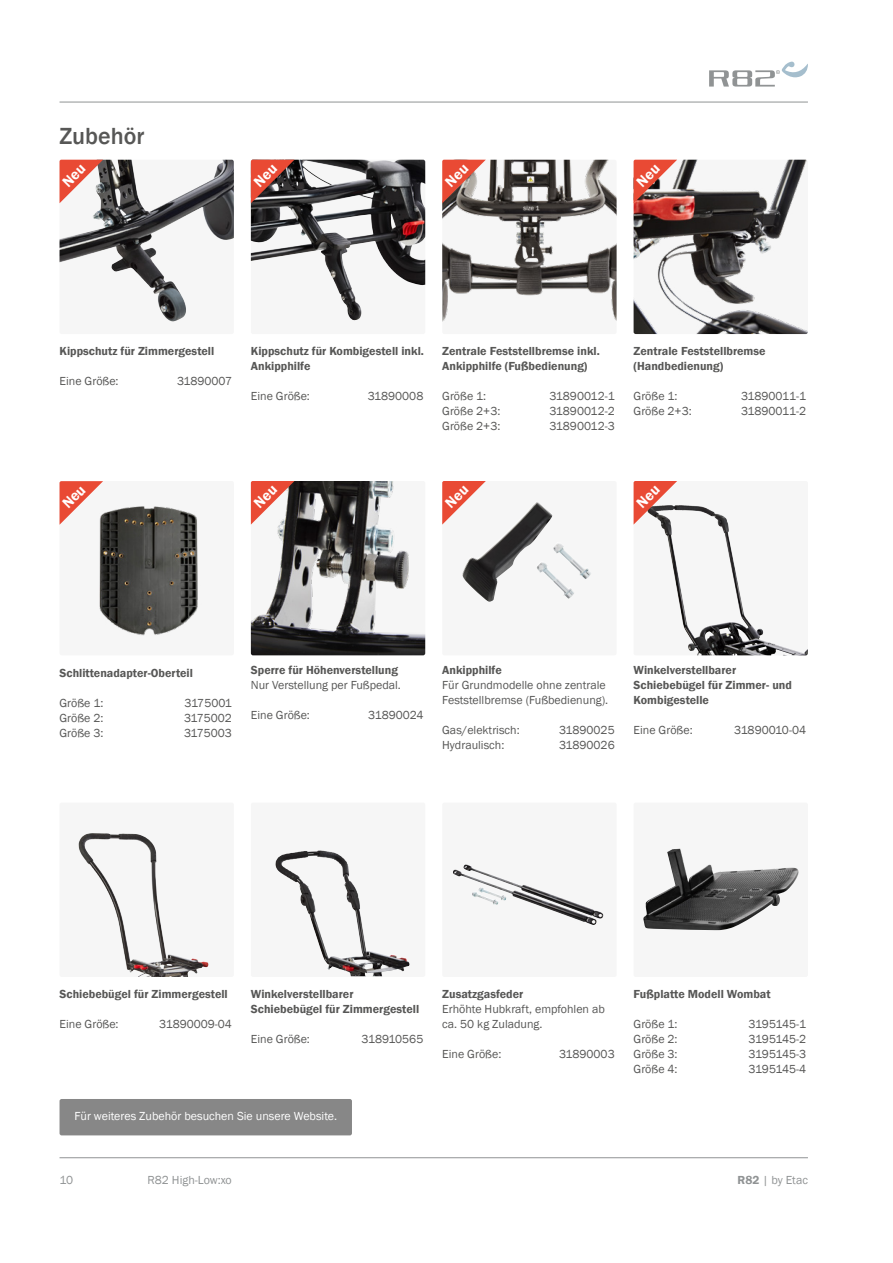
<style>
.page{position:relative;width:893px;height:1263px;background:#fff}
.page>*{position:absolute;margin:0;border:0;box-sizing:border-box;transform-origin:0 0}
.t1{font:500 24px "Franklin Gothic";color:#575756}
.t2{font:12px/15px "Franklin Gothic";color:#575756}
.t3{font:600 12px/15px "Franklin Gothic";color:#575756}
.t4{font:12px "Franklin Gothic";letter-spacing:-.02em;color:#575756}
.t5{font:12px "Franklin Gothic";color:#fff}
.t6{font:12px "Franklin Gothic";color:#909394}
.s1{font-weight:600}
</style>
<div class="page">
<hr style="left:60px;top:102px;width:748px;height:1px;background:#909394">
<hr style="left:60px;top:1157px;width:748px;height:1px;background:#909394">
<svg style="left:709px;top:62px;width:99px;height:25px"></svg>
<div style="left:634px;top:802px;width:174px;height:175px;background:#f6f6f6;border-radius:2px"></div>
<img style="left:643px;top:848px;width:156px;height:82px">
<div style="left:442px;top:802px;width:175px;height:175px;background:#f6f6f6;border-radius:2px"></div>
<img style="left:453px;top:864px;width:150px;height:61px">
<div style="left:251px;top:802px;width:174px;height:175px;background:#f6f6f6;border-radius:2px"></div>
<img style="left:275px;top:850px;width:123px;height:126px">
<div style="left:60px;top:802px;width:174px;height:175px;background:#f6f6f6;border-radius:2px"></div>
<img style="left:78px;top:833px;width:131px;height:144px">
<img style="left:634px;top:160px;width:174px;height:174px">
<div style="left:251px;top:160px;width:174px;height:174px;background:#f6f6f6;border-radius:2px"></div>
<img style="left:251px;top:160px;width:174px;height:160px">
<svg style="left:60px;top:160px;width:174px;height:174px;fill:#f6f6f6"></svg>
<img style="left:60px;top:160px;width:163px;height:128px">
<img style="left:442px;top:160px;width:175px;height:162px">
<div style="left:442px;top:481px;width:175px;height:174px;background:#f6f6f6;border-radius:2px"></div>
<img style="left:462px;top:502px;width:129px;height:100px">
<img style="left:251px;top:481px;width:174px;height:174px">
<div style="left:634px;top:481px;width:174px;height:174px;background:#f6f6f6;border-radius:2px"></div>
<img style="left:661px;top:505px;width:147px;height:150px">
<div style="left:60px;top:481px;width:174px;height:174px;background:#f6f6f6;border-radius:2px"></div>
<img style="left:99px;top:506px;width:99px;height:130px">
<div style="left:60px;top:1099px;width:292px;height:36px;background:#878787;border-radius:2px"></div>
<svg style="left:634px;top:160px;width:43px;height:43px"></svg>
<svg style="left:251px;top:160px;width:43px;height:43px;background:#98483d"></svg>
<svg style="left:60px;top:160px;width:43px;height:43px"></svg>
<svg style="left:442px;top:160px;width:44px;height:43px"></svg>
<svg style="left:442px;top:481px;width:44px;height:44px"></svg>
<svg style="left:251px;top:481px;width:43px;height:44px"></svg>
<svg style="left:634px;top:481px;width:43px;height:44px"></svg>
<svg style="left:60px;top:481px;width:43px;height:44px"></svg>
<h1 class="t1" style="left:60px;top:122px;width:86px">Zubehör</h1>
<p class="t3" style="left:60px;top:344px;width:156px">Kippschutz für Zimmergestell</p>
<p class="t2" style="left:60px;top:374px;width:61px">Eine Größe:</p>
<p class="t2" style="left:177px;top:374px;width:56px">31890007</p>
<p class="t3" style="left:251px;top:344px;width:175px">Kippschutz für Kombigestell inkl.<br>Ankipphilfe</p>
<p class="t2" style="left:251px;top:389px;width:61px">Eine Größe:</p>
<p class="t2" style="left:368px;top:389px;width:57px">31890008</p>
<p class="t3" style="left:442px;top:344px;width:159px">Zentrale Feststellbremse inkl.<br>Ankipphilfe (Fußbedienung)</p>
<p class="t2" style="left:442px;top:389px;width:46px">Größe 1:</p>
<p class="t2" style="left:549px;top:389px;width:67px">31890012-1</p>
<p class="t2" style="left:442px;top:404px;width:60px">Größe 2+3:</p>
<p class="t2" style="left:549px;top:404px;width:67px">31890012-2</p>
<p class="t2" style="left:442px;top:419px;width:60px">Größe 2+3:</p>
<p class="t2" style="left:549px;top:419px;width:67px">31890012-3</p>
<p class="t3" style="left:634px;top:344px;width:134px">Zentrale Feststellbremse (Handbedienung)</p>
<p class="t2" style="left:634px;top:389px;width:46px">Größe 1:</p>
<p class="t2" style="left:741px;top:389px;width:66px">31890011-1</p>
<p class="t2" style="left:634px;top:404px;width:60px">Größe 2+3:</p>
<p class="t2" style="left:741px;top:404px;width:66px">31890011-2</p>
<p class="t3" style="left:60px;top:665px;width:135px">Schlittenadapter-Oberteil</p>
<p class="t2" style="left:60px;top:695px;width:46px">Größe 1:</p>
<p class="t4" style="left:185px;top:695px;width:49px">3175001</p>
<p class="t2" style="left:60px;top:710px;width:46px">Größe 2:</p>
<p class="t2" style="left:184px;top:710px;width:49px">3175002</p>
<p class="t2" style="left:60px;top:725px;width:46px">Größe 3:</p>
<p class="t2" style="left:184px;top:725px;width:49px">3175003</p>
<p class="t3" style="left:251px;top:663px;width:149px">Sperre für Höhenverstellung</p>
<p class="t2" style="left:251px;top:678px;width:152px">Nur Verstellung per Fußpedal.</p>
<p class="t2" style="left:251px;top:708px;width:61px">Eine Größe:</p>
<p class="t2" style="left:368px;top:708px;width:57px">31890024</p>
<p class="t3" style="left:442px;top:663px;width:61px">Ankipphilfe</p>
<p class="t2" style="left:442px;top:678px;width:167px">Für Grundmodelle ohne zentrale<br>Feststellbremse (Fußbedienung).</p>
<p class="t2" style="left:442px;top:723px;width:79px">Gas/elektrisch:</p>
<p class="t2" style="left:559px;top:723px;width:57px">31890025</p>
<p class="t2" style="left:442px;top:738px;width:64px">Hydraulisch:</p>
<p class="t2" style="left:559px;top:738px;width:57px">31890026</p>
<p class="t3" style="left:634px;top:663px;width:160px">Winkelverstellbarer<br>Schiebebügel für Zimmer- und<br>Kombigestelle</p>
<p class="t2" style="left:634px;top:723px;width:61px">Eine Größe:</p>
<p class="t2" style="left:734px;top:723px;width:73px">31890010-04</p>
<p class="t3" style="left:60px;top:987px;width:170px">Schiebebügel für Zimmergestell</p>
<p class="t2" style="left:60px;top:1017px;width:61px">Eine Größe:</p>
<p class="t2" style="left:159px;top:1017px;width:74px">31890009-04</p>
<p class="t3" style="left:251px;top:987px;width:170px">Winkelverstellbarer<br>Schiebebügel für Zimmergestell</p>
<p class="t2" style="left:251px;top:1032px;width:61px">Eine Größe:</p>
<p class="t2" style="left:362px;top:1032px;width:63px">318910565</p>
<p class="t3" style="left:442px;top:987px;width:82px">Zusatzgasfeder</p>
<p class="t2" style="left:442px;top:1002px;width:164px">Erhöhte Hubkraft, empfohlen ab ca. 50 kg Zuladung.</p>
<p class="t2" style="left:442px;top:1047px;width:61px">Eine Größe:</p>
<p class="t2" style="left:559px;top:1047px;width:57px">31890003</p>
<p class="t5" style="left:74px;top:1109px;width:264px">Für weiteres Zubehör besuchen Sie unsere Website.</p>
<p class="t3" style="left:634px;top:987px;width:138px">Fußplatte Modell Wombat</p>
<p class="t2" style="left:634px;top:1017px;width:46px">Größe 1:</p>
<p class="t4" style="left:749px;top:1017px;width:59px">3195145-1</p>
<p class="t2" style="left:634px;top:1032px;width:46px">Größe 2:</p>
<p class="t4" style="left:749px;top:1032px;width:59px">3195145-2</p>
<p class="t2" style="left:634px;top:1047px;width:46px">Größe 3:</p>
<p class="t4" style="left:749px;top:1047px;width:59px">3195145-3</p>
<p class="t2" style="left:634px;top:1062px;width:46px">Größe 4:</p>
<p class="t4" style="left:749px;top:1062px;width:59px">3195145-4</p>
<p class="t6" style="left:60px;top:1173px;width:15px">10</p>
<p class="t6" style="left:148px;top:1173px;width:86px">R82 High-Low:xo</p>
<p class="t6" style="left:737px;top:1173px;width:72px"><span class="s1">R82</span> | by Etac</p>
</div>
